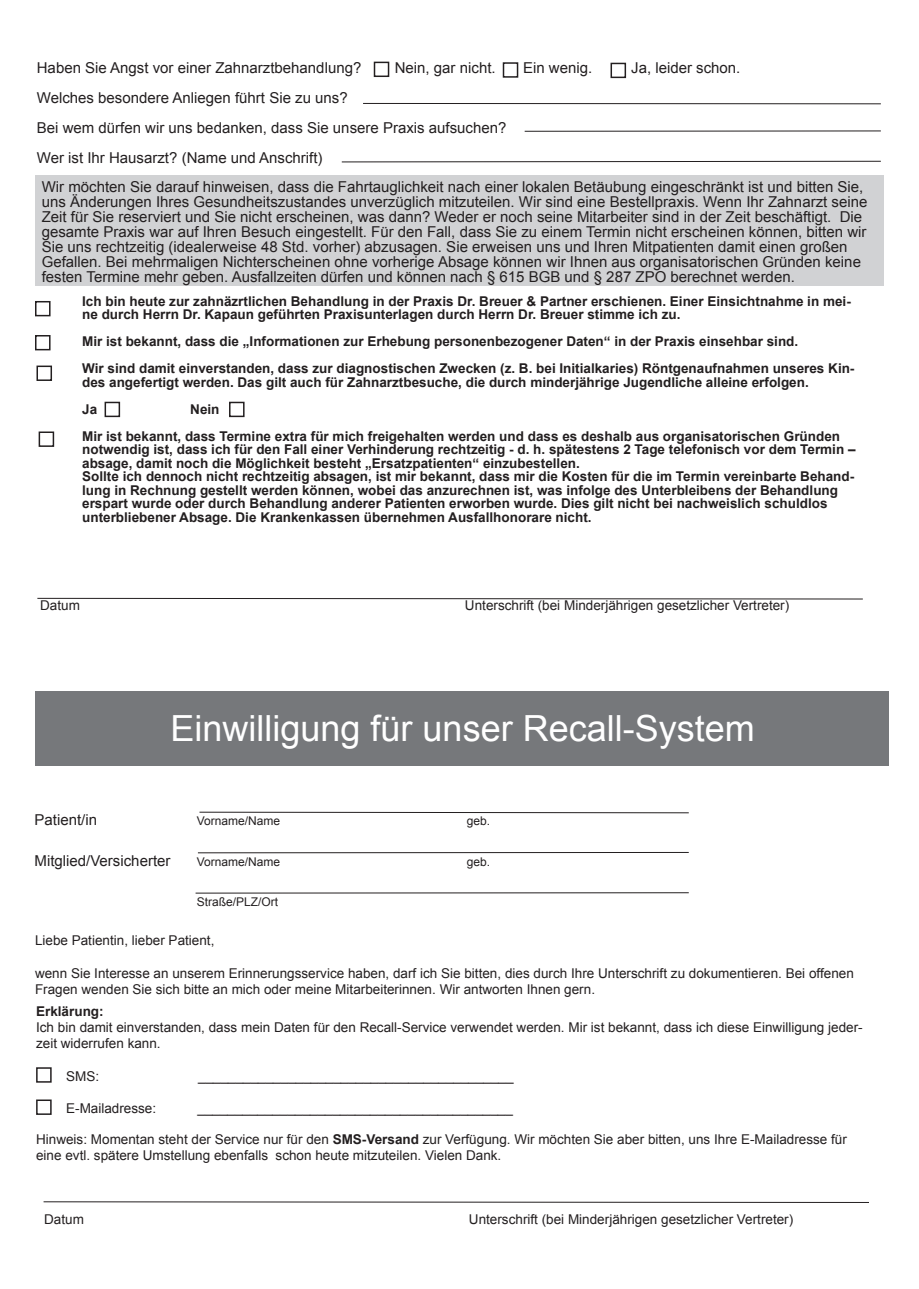
<style>
.page{position:relative;width:919px;height:1289px;background:#fff}
.page>*{position:absolute;margin:0;border:0;box-sizing:border-box;transform-origin:0 0}
.t1{font:36px "Arial";color:#fff}
.t2{font:15px/15px "Arial";color:#231f20}
.t3{font:700 13.5px/13.5px "Arial";color:#231f20}
.t4{font:13.5px/16.2px "Arial";color:#231f20}
.t5{font:12px "Arial";color:#231f20}
.s1{font-weight:700}
</style>
<div class="page">
<div style="left:35px;top:691px;width:853px;height:74px;background:#76787b"></div>
<hr style="left:198px;top:852px;width:490px;height:1px;background:#231f20">
<hr style="left:195px;top:892px;width:493px;height:1px;background:#231f20">
<svg style="left:199px;top:811px;width:490px;height:2px"></svg>
<svg style="left:43px;top:1201px;width:826px;height:2px;background:#908e8e"></svg>
<hr style="left:363px;top:103px;width:517px;height:1px;background:#231f20">
<hr style="left:524px;top:130px;width:356px;height:2px;background:#231f20">
<svg style="left:341px;top:160px;width:540px;height:3px"></svg>
<div style="left:35px;top:175px;width:848px;height:110px;background:#d1d2d4"></div>
<div style="left:374px;top:62px;width:15px;height:15px;border:2px solid #231f20"></div>
<div style="left:502px;top:62px;width:16px;height:16px;border:2px solid #231f20"></div>
<div style="left:610px;top:63px;width:16px;height:15px;border:2px solid #231f20"></div>
<div style="left:35px;top:301px;width:16px;height:15px;border:2px solid #231f20"></div>
<div style="left:35px;top:335px;width:16px;height:15px;border:2px solid #231f20"></div>
<div style="left:36px;top:1067px;width:16px;height:15px;border:2px solid #231f20"></div>
<div style="left:36px;top:1099px;width:16px;height:15px;border:2px solid #231f20"></div>
<div style="left:36px;top:365px;width:16px;height:16px;border:2px solid #231f20"></div>
<div style="left:229px;top:402px;width:15px;height:15px;border:2px solid #231f20"></div>
<div style="left:105px;top:402px;width:15px;height:15px;border:2px solid #231f20"></div>
<div style="left:39px;top:431px;width:15px;height:16px;border:2px solid #231f20"></div>
<svg style="left:37px;top:597px;width:826px;height:2px"></svg>
<p class="t2" style="left:37px;top:60px;width:326px">Haben Sie Angst vor einer Zahnarztbehandlung?</p>
<p class="t2" style="left:395px;top:60px;width:102px">Nein, gar nicht.</p>
<p class="t2" style="left:523px;top:60px;width:71px">Ein wenig.</p>
<p class="t2" style="left:631px;top:60px;width:111px">Ja, leider schon.</p>
<p class="t2" style="left:37px;top:82px;width:471px;line-height:30px">Welches besondere Anliegen führt Sie zu uns?<br>Bei wem dürfen wir uns bedanken, dass Sie unsere Praxis aufsuchen?<br>Wer ist Ihr Hausarzt? (Name und Anschrift)</p>
<p class="t2" style="left:42px;top:179px;width:827px">Wir möchten Sie darauf hinweisen, dass die Fahrtauglichkeit nach einer lokalen Betäubung eingeschränkt ist und bitten Sie, uns Änderungen Ihres Gesundheitszustandes unverzüglich mitzuteilen. Wir sind eine Bestellpraxis. Wenn Ihr Zahnarzt seine Zeit für Sie reserviert und Sie nicht erscheinen, was dann? Weder er noch seine Mitarbeiter sind in der Zeit beschäftigt. Die gesamte Praxis war auf Ihren Besuch eingestellt. Für den Fall, dass Sie zu einem Termin nicht erscheinen können, bitten wir Sie uns rechtzeitig (idealerweise 48 Std. vorher) abzusagen. Sie erweisen uns und Ihren Mitpatienten damit einen großen Gefallen. Bei mehrmaligen Nichterscheinen ohne vorherige Absage können wir Ihnen aus organisatorischen Gründen keine festen Termine mehr geben. Ausfallzeiten dürfen und können nach § 615 BGB und § 287 ZPO berechnet werden.</p>
<p class="t3" style="left:82px;top:294px;width:770px">Ich bin heute zur zahnäzrtlichen Behandlung in der Praxis Dr. Breuer &amp; Partner erschienen. Einer Einsichtnahme in mei&shy;ne durch Herrn Dr. Kapaun geführten Praxisunterlagen durch Herrn Dr. Breuer stimme ich zu.</p>
<p class="t3" style="left:82px;top:328px;width:773px;line-height:27px">Mir ist bekannt, dass die „Informationen zur Erhebung personenbezogener Daten“ in der Praxis einsehbar sind.<br>Wir sind damit einverstanden, dass zur diagnostischen Zwecken (z. B. bei Initialkaries) Röntgenaufnahmen unseres Kin-</p>
<p class="t3" style="left:82px;top:369px;width:728px;line-height:27px">des angefertigt werden. Das gilt auch für Zahnarztbesuche, die durch minderjährige Jugendliche alleine erfolgen.<br>Ja</p>
<p class="t3" style="left:82px;top:396px;width:759px;line-height:27px;text-indent:108px">Nein<br>Mir ist bekannt, dass Termine extra für mich freigehalten werden und dass es deshalb aus organisatorischen Gründen</p>
<p class="t3" style="left:82px;top:443px;width:774px">notwendig ist, dass ich für den Fall einer Verhinderung rechtzeitig - d. h. spätestens 2 Tage telefonisch vor dem Termin – absage, damit noch die Möglichkeit besteht „Ersatzpatienten“ einzubestellen.<br>Sollte ich dennoch nicht rechtzeitig absagen, ist mir bekannt, dass mir die Kosten für die im Termin vereinbarte Behand&shy;lung in Rechnung gestellt werden können, wobei das anzurechnen ist, was infolge des Unterbleibens der Behandlung erspart wurde oder durch Behandlung anderer Patienten erworben wurde. Dies gilt nicht bei nachweislich schuldlos unterbliebener Absage. Die Krankenkassen übernehmen Ausfallhonorare nicht.</p>
<p class="t4" style="left:40px;top:597px;width:41px">Datum</p>
<p class="t4" style="left:465px;top:597px;width:326px">Unterschrift (bei Minderjährigen gesetzlicher Vertreter)</p>
<h1 class="t1" style="left:170px;top:704px;width:586px">Einwilligung für unser Recall-System</h1>
<p class="t2" style="left:35px;top:812px;width:64px">Patient/in</p>
<p class="t5" style="left:197px;top:813px;width:85px">Vorname/Name</p>
<p class="t5" style="left:467px;top:813px;width:25px">geb.</p>
<p class="t2" style="left:35px;top:853px;width:137px">Mitglied/Versicherter</p>
<p class="t5" style="left:197px;top:853px;width:85px">Vorname/Name</p>
<p class="t5" style="left:467px;top:853px;width:25px">geb.</p>
<p class="t5" style="left:197px;top:894px;width:83px">Straße/PLZ/Ort</p>
<p class="t4" style="left:35px;top:932px;width:181px">Liebe Patientin, lieber Patient,</p>
<p class="t4" style="left:35px;top:965px;width:820px">wenn Sie Interesse an unserem Erinnerungsservice haben, darf ich Sie bitten, dies durch Ihre Unterschrift zu dokumentieren. Bei offenen<br>Fragen wenden Sie sich bitte an mich oder meine Mitarbeiterinnen. Wir antworten Ihnen gern.</p>
<p class="t3" style="left:36px;top:1004px;width:69px">Erklärung:</p>
<p class="t4" style="left:36px;top:1019px;width:828px">Ich bin damit einverstanden, dass mein Daten für den Recall-Service verwendet werden. Mir ist bekannt, dass ich diese Einwilligung jeder&shy;zeit widerrufen kann.</p>
<p class="t4" style="left:66px;top:1067px;width:35px">SMS:</p>
<p class="t4" style="left:198px;top:1067px;width:317px">__________________________________________</p>
<p class="t4" style="left:66px;top:1100px;width:92px">E-Mailadresse:</p>
<p class="t4" style="left:197px;top:1100px;width:317px">__________________________________________</p>
<p class="t4" style="left:36px;top:1131px;width:812px">Hinweis: Momentan steht der Service nur für den <span class="s1">SMS-Versand</span> zur Verfügung. Wir möchten Sie aber bitten, uns Ihre E-Mailadresse für eine evtl. spätere Umstellung ebenfalls schon heute mitzuteilen. Vielen Dank.</p>
<p class="t4" style="left:44px;top:1211px;width:41px">Datum</p>
<p class="t4" style="left:469px;top:1211px;width:326px">Unterschrift (bei Minderjährigen gesetzlicher Vertreter)</p>
</div>
